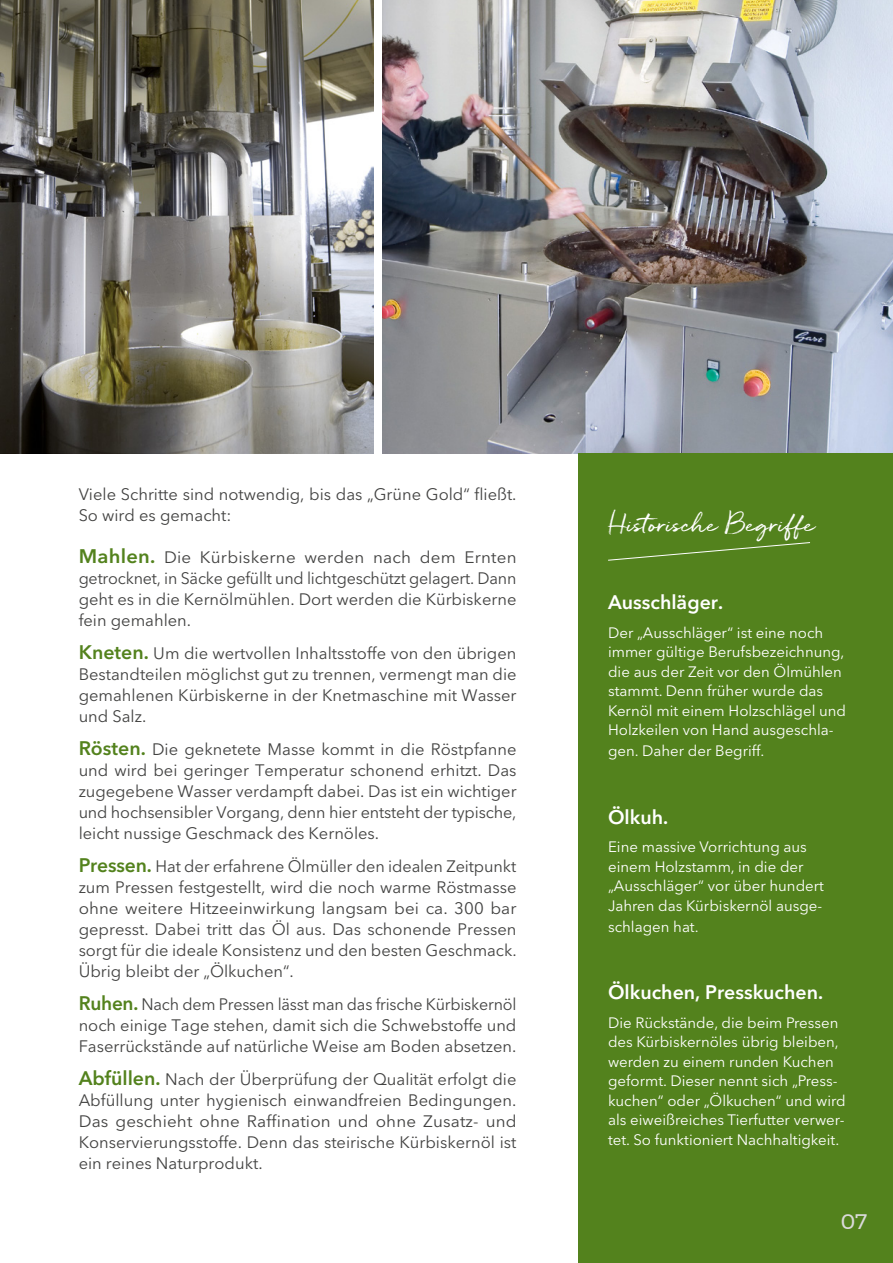
<style>
.page{position:relative;width:893px;height:1263px;background:#fff}
.page>*{position:absolute;margin:0;border:0;box-sizing:border-box;transform-origin:0 0}
.t1{font:22.5px "Quickbrush";color:#fff}
.t2{font:21px "Montserrat";color:#dadada}
.t3{font:600 19.5px "Avenir Next LT Pro";color:#fff}
.t4{font:16.5px/21px "Avenir Next LT Pro";color:#424241;text-align:justify}
.t5{font:15px/19.5px "Avenir Next LT Pro";color:#fff}
.s1{font-weight:600;font-size:19.5px;color:#53821d}
</style>
<div class="page">
<img style="left:382px;top:0;width:511px;height:454px">
<div style="left:578px;top:454px;width:315px;height:809px;background:#53821d"></div>
<svg style="left:608px;top:542px;width:202px;height:19px"></svg>
<img style="left:0;top:0;width:373px;height:454px">
<p class="t4" style="left:79px;top:483px;width:439px">Viele Schritte sind notwendig, bis das „Grüne Gold“ fließt.<br>So wird es gemacht:</p>
<p class="t4" style="left:79px;top:546px;width:439px"><span class="s1">Mahlen.</span> Die Kürbiskerne werden nach dem Ernten getrocknet, in Säcke gefüllt und lichtgeschützt gelagert. Dann geht es in die Kernölmühlen. Dort werden die Kürbiskerne fein gemahlen.</p>
<p class="t4" style="left:79px;top:642px;width:439px"><span class="s1">Kneten.</span> Um die wertvollen Inhaltsstoffe von den übrigen Bestandteilen möglichst gut zu trennen, vermengt man die gemahlenen Kürbiskerne in der Knetmaschine mit Wasser und Salz.</p>
<p class="t4" style="left:79px;top:738px;width:439px"><span class="s1">Rösten.</span> Die geknetete Masse kommt in die Röstpfanne und wird bei geringer Temperatur schonend erhitzt. Das zugegebene Wasser verdampft dabei. Das ist ein wichtiger und hochsensibler Vorgang, denn hier entsteht der typische, leicht nussige Geschmack des Kernöles.</p>
<p class="t4" style="left:79px;top:855px;width:439px"><span class="s1">Pressen.</span> Hat der erfahrene Ölmüller den idealen Zeitpunkt zum Pressen festgestellt, wird die noch warme Röstmasse ohne weitere Hitzeeinwirkung langsam bei ca. 300 bar gepresst. Dabei tritt das Öl aus. Das schonende Pressen sorgt für die ideale Konsistenz und den besten Geschmack.<br>Übrig bleibt der „Ölkuchen“.</p>
<p class="t4" style="left:79px;top:993px;width:439px"><span class="s1">Ruhen.</span> Nach dem Pressen lässt man das frische Kürbiskernöl noch einige Tage stehen, damit sich die Schwebstoffe und Faserrückstände auf natürliche Weise am Boden absetzen.</p>
<p class="t4" style="left:79px;top:1068px;width:439px"><span class="s1">Abfüllen.</span> Nach der Überprüfung der Qualität erfolgt die Abfüllung unter hygienisch einwandfreien Bedingungen.<br>Das geschieht ohne Raffination und ohne Zusatz- und Konservierungsstoffe. Denn das steirische Kürbiskernöl ist ein reines Naturprodukt.</p>
<h1 class="t1" style="left:608px;top:510px;width:209px">Historische Begriffe</h1>
<p class="t3" style="left:608px;top:590px;width:116px">Ausschläger.</p>
<p class="t5" style="left:608px;top:622px;width:240px">Der „Ausschläger“ ist eine noch immer gültige Berufsbezeichnung, die aus der Zeit vor den Ölmühlen stammt. Denn früher wurde das<br>Kernöl mit einem Holzschlägel und<br>Holzkeilen von Hand ausgeschla-</p>
<p class="t5" style="left:608px;top:741px;width:158px">gen. Daher der Begriff.</p>
<p class="t3" style="left:608px;top:805px;width:62px">Ölkuh.</p>
<p class="t5" style="left:608px;top:837px;width:217px">Eine massive Vorrichtung aus einem Holzstamm, in die der „Ausschläger“ vor über hundert<br>Jahren das Kürbiskernöl ausge-</p>
<p class="t5" style="left:608px;top:916px;width:92px">schlagen hat.</p>
<p class="t3" style="left:608px;top:980px;width:217px">Ölkuchen, Presskuchen.</p>
<p class="t5" style="left:608px;top:1012px;width:239px">Die Rückstände, die beim Pressen des Kürbiskernöles übrig bleiben, werden zu einem runden Kuchen geformt. Dieser nennt sich „Press&shy;kuchen“ oder „Ölkuchen“ und wird als eiweißreiches Tierfutter verwer&shy;tet. So funktioniert Nachhaltigkeit.</p>
<p class="t2" style="left:841px;top:1206px;width:28px">07</p>
</div>
